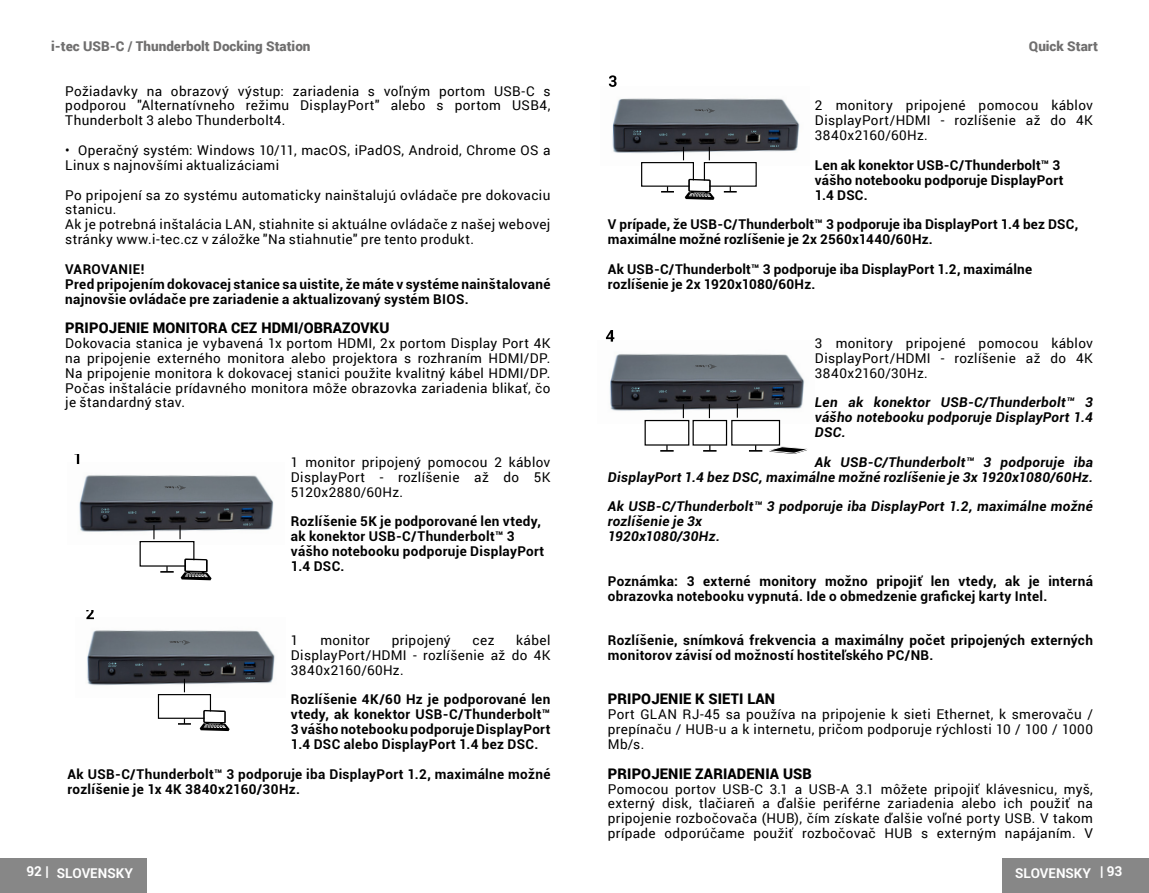
<style>
.page{position:relative;width:1149px;height:893px;background:#fff}
.page>*{position:absolute;margin:0;border:0;box-sizing:border-box;transform-origin:0 0}
.t1{font:900 14.62px "Roboto";letter-spacing:.01em;color:#000}
.t2{font:13.5px/14.8px "Roboto";letter-spacing:.025em;color:#000;text-align:justify}
.t3{font:700 13.5px/14.8px "Roboto";letter-spacing:.025em;color:#000}
.t4{font:italic 700 13.5px/14.8px "Roboto";letter-spacing:.025em;color:#000;text-align:justify}
.t5{font:900 13.5px "Roboto";color:#706f6f}
.t6{font:700 13.5px "Roboto";color:#fff}
</style>
<div class="page">
<div style="left:0;top:858px;width:147px;height:35px;background:#878787"></div>
<div style="left:1001px;top:858px;width:147px;height:35px;background:#878787"></div>
<svg style="left:1001px;top:858px;width:1px;height:32px"></svg>
<img style="left:79px;top:462px;width:195px;height:83px">
<svg style="left:164px;top:485px;width:22px;height:6px"></svg>
<svg style="left:101px;top:508px;width:8px;height:5px"></svg>
<svg style="left:128px;top:511px;width:8px;height:3px"></svg>
<svg style="left:243px;top:524px;width:9px;height:2px"></svg>
<div style="left:140px;top:542px;width:54px;height:24px;background:#fff"></div>
<div style="left:139px;top:541px;width:55px;height:26px;border:1px solid #000"></div>
<svg style="left:160px;top:566px;width:14px;height:7px"></svg>
<svg style="left:153px;top:525px;width:1px;height:14px"></svg>
<svg style="left:179px;top:525px;width:1px;height:14px"></svg>
<svg style="left:74px;top:454px;width:5px;height:10px"></svg>
<svg style="left:181px;top:558px;width:30px;height:22px"></svg>
<img style="left:86px;top:619px;width:189px;height:79px">
<svg style="left:169px;top:640px;width:21px;height:5px"></svg>
<svg style="left:108px;top:663px;width:8px;height:4px"></svg>
<svg style="left:135px;top:664px;width:8px;height:2px"></svg>
<svg style="left:246px;top:677px;width:8px;height:2px"></svg>
<div style="left:158px;top:695px;width:52px;height:23px;background:#fff"></div>
<div style="left:158px;top:694px;width:53px;height:25px;border:1px solid #000"></div>
<svg style="left:178px;top:718px;width:13px;height:7px"></svg>
<svg style="left:184px;top:679px;width:1px;height:13px"></svg>
<svg style="left:86px;top:610px;width:8px;height:9px"></svg>
<svg style="left:200px;top:710px;width:29px;height:21px"></svg>
<img style="left:609px;top:354px;width:196px;height:70px">
<svg style="left:694px;top:364px;width:22px;height:6px"></svg>
<svg style="left:631px;top:387px;width:8px;height:5px"></svg>
<svg style="left:658px;top:390px;width:8px;height:2px"></svg>
<svg style="left:773px;top:402px;width:10px;height:3px"></svg>
<svg style="left:730px;top:390px;width:6px;height:2px"></svg>
<div style="left:693px;top:421px;width:33px;height:24px;background:#fff"></div>
<div style="left:692px;top:420px;width:35px;height:26px;border:1px solid #000"></div>
<svg style="left:703px;top:445px;width:13px;height:7px"></svg>
<svg style="left:708px;top:404px;width:1px;height:14px"></svg>
<div style="left:645px;top:421px;width:43px;height:24px;background:#fff"></div>
<div style="left:644px;top:420px;width:45px;height:26px;border:1px solid #000"></div>
<svg style="left:660px;top:445px;width:13px;height:7px"></svg>
<svg style="left:682px;top:404px;width:1px;height:14px"></svg>
<div style="left:731px;top:421px;width:48px;height:24px;background:#fff"></div>
<div style="left:731px;top:420px;width:48px;height:26px;border:1px solid #000"></div>
<svg style="left:748px;top:445px;width:14px;height:7px"></svg>
<svg style="left:736px;top:404px;width:1px;height:14px"></svg>
<svg style="left:605px;top:330px;width:9px;height:12px"></svg>
<svg style="left:769px;top:446px;width:38px;height:8px"></svg>
<img style="left:612px;top:98px;width:188px;height:68px">
<svg style="left:694px;top:108px;width:21px;height:6px"></svg>
<svg style="left:633px;top:131px;width:8px;height:4px"></svg>
<svg style="left:659px;top:134px;width:8px;height:2px"></svg>
<svg style="left:770px;top:145px;width:8px;height:3px"></svg>
<div style="left:704px;top:163px;width:52px;height:23px;background:#fff"></div>
<div style="left:703px;top:162px;width:53px;height:25px;border:1px solid #000"></div>
<svg style="left:723px;top:186px;width:13px;height:7px"></svg>
<svg style="left:708px;top:147px;width:1px;height:13px"></svg>
<div style="left:641px;top:163px;width:52px;height:23px;background:#fff"></div>
<div style="left:641px;top:162px;width:52px;height:25px;border:1px solid #000"></div>
<svg style="left:661px;top:186px;width:12px;height:7px"></svg>
<svg style="left:682px;top:147px;width:1px;height:13px"></svg>
<svg style="left:608px;top:75px;width:8px;height:12px"></svg>
<svg style="left:684px;top:179px;width:30px;height:21px"></svg>
<p class="t5" style="left:51px;top:37px;width:261px">i-tec USB-C / Thunderbolt Docking Station</p>
<p class="t5" style="left:1028px;top:37px;width:71px">Quick Start</p>
<p class="t2" style="left:65px;top:83px;width:486px">Požiadavky na obrazový výstup: zariadenia s voľným portom USB-C s podporou "Alternatívneho režimu DisplayPort" alebo s portom USB4, Thunderbolt 3 alebo Thunderbolt4.</p>
<p class="t2" style="left:65px;top:142px;width:486px">• Operačný systém: Windows 10/11, macOS, iPadOS, Android, Chrome OS a<br>Linux s najnovšími aktualizáciami</p>
<p class="t2" style="left:65px;top:187px;width:486px;text-align:left">Po pripojení sa zo systému automaticky nainštalujú ovládače pre dokovaciu stanicu.<br>Ak je potrebná inštalácia LAN, stiahnite si aktuálne ovládače z našej webovej stránky www.i-tec.cz v záložke "Na stiahnutie" pre tento produkt.</p>
<p class="t3" style="left:65px;top:261px;width:486px">VAROVANIE!<br>Pred pripojením dokovacej stanice sa uistite, že máte v systéme nainštalované najnovšie ovládače pre zariadenie a aktualizovaný systém BIOS.</p>
<p class="t1" style="left:65px;top:318px;width:325px">PRIPOJENIE MONITORA CEZ HDMI/OBRAZOVKU</p>
<p class="t2" style="left:65px;top:335px;width:486px">Dokovacia stanica je vybavená 1x portom HDMI, 2x portom Display Port 4K na pripojenie externého monitora alebo projektora s rozhraním HDMI/DP.<br>Na pripojenie monitora k dokovacej stanici použite kvalitný kábel HDMI/DP.<br>Počas inštalácie prídavného monitora môže obrazovka zariadenia blikať, čo je štandardný stav.</p>
<p class="t2" style="left:814px;top:98px;width:279px">2 monitory pripojené pomocou káblov DisplayPort/HDMI - rozlíšenie až do 4K 3840x2160/60Hz.</p>
<p class="t3" style="left:814px;top:157px;width:250px">Len ak konektor USB-C/Thunderbolt™ 3 vášho notebooku podporuje DisplayPort<br>1.4 DSC.</p>
<p class="t3" style="left:607px;top:216px;width:471px">V prípade, že USB-C/Thunderbolt™ 3 podporuje iba DisplayPort 1.4 bez DSC, maximálne možné rozlíšenie je 2x 2560x1440/60Hz.</p>
<p class="t3" style="left:607px;top:261px;width:425px">Ak USB-C/Thunderbolt™ 3 podporuje iba DisplayPort 1.2, maximálne rozlíšenie je 2x 1920x1080/60Hz.</p>
<p class="t2" style="left:814px;top:335px;width:279px">3 monitory pripojené pomocou káblov DisplayPort/HDMI - rozlíšenie až do 4K 3840x2160/30Hz.</p>
<p class="t4" style="left:814px;top:395px;width:279px">Len ak konektor USB-C/Thunderbolt™ 3 vášho notebooku podporuje DisplayPort 1.4<br>DSC.</p>
<p class="t4" style="left:607px;top:454px;width:486px;text-align:right">Ak USB-C/Thunderbolt™ 3 podporuje iba<br>DisplayPort 1.4 bez DSC, maximálne možné rozlíšenie je 3x 1920x1080/60Hz.</p>
<p class="t4" style="left:607px;top:499px;width:486px;text-align:left">Ak USB-C/Thunderbolt™ 3 podporuje iba DisplayPort 1.2, maximálne možné rozlíšenie je 3x<br>1920x1080/30Hz.</p>
<p class="t3" style="left:607px;top:573px;width:486px">Poznámka: 3 externé monitory možno pripojiť len vtedy, ak je interná obrazovka notebooku vypnutá. Ide o obmedzenie grafickej karty Intel.</p>
<p class="t3" style="left:607px;top:632px;width:486px">Rozlíšenie, snímková frekvencia a maximálny počet pripojených externých monitorov závisí od možností hostiteľského PC/NB.</p>
<p class="t1" style="left:607px;top:689px;width:169px">PRIPOJENIE K SIETI LAN</p>
<p class="t2" style="left:607px;top:707px;width:486px">Port GLAN RJ-45 sa používa na pripojenie k sieti Ethernet, k smerovaču / prepínaču / HUB-u a k internetu, pričom podporuje rýchlosti 10 / 100 / 1000<br>Mb/s.</p>
<p class="t1" style="left:607px;top:763px;width:205px">PRIPOJENIE ZARIADENIA USB</p>
<p class="t2" style="left:607px;top:781px;width:486px">Pomocou portov USB-C 3.1 a USB-A 3.1 môžete pripojiť klávesnicu, myš, externý disk, tlačiareň a ďalšie periférne zariadenia alebo ich použiť na pripojenie rozbočovača (HUB), čím získate ďalšie voľné porty USB. V takom prípade odporúčame použiť rozbočovač HUB s externým napájaním. V</p>
<p class="t2" style="left:291px;top:454px;width:261px">1 monitor pripojený pomocou 2 káblov DisplayPort - rozlíšenie až do 5K 5120x2880/60Hz.</p>
<p class="t3" style="left:291px;top:513px;width:255px">Rozlíšenie 5K je podporované len vtedy, ak konektor USB-C/Thunderbolt™ 3 vášho notebooku podporuje DisplayPort<br>1.4 DSC.</p>
<p class="t2" style="left:291px;top:632px;width:261px;text-indent:225px">kábel DisplayPort/HDMI - rozlíšenie až do 4K 3840x2160/60Hz.</p>
<p class="t3" style="left:291px;top:692px;width:261px;text-align:justify">Rozlíšenie 4K/60 Hz je podporované len vtedy, ak konektor USB-C/Thunderbolt™ 3 vášho notebooku podporuje DisplayPort 1.4 DSC alebo DisplayPort 1.4 bez DSC.</p>
<p class="t3" style="left:68px;top:766px;width:484px">Ak USB-C/Thunderbolt™ 3 podporuje iba DisplayPort 1.2, maximálne možné rozlíšenie je 1x 4K 3840x2160/30Hz.</p>
<p class="t2" style="left:291px;top:632px;width:9px">1</p>
<p class="t2" style="left:320px;top:632px;width:51px">monitor</p>
<p class="t2" style="left:391px;top:632px;width:61px">pripojený</p>
<p class="t2" style="left:472px;top:632px;width:23px">cez</p>
<p class="t6" style="left:27px;top:862px;width:24px">92 |</p>
<p class="t6" style="left:1099px;top:862px;width:24px">| 93</p>
<p class="t6" style="left:57px;top:864px;width:77px">SLOVENSKY</p>
<p class="t6" style="left:1014px;top:864px;width:77px">SLOVENSKY</p>
</div>
